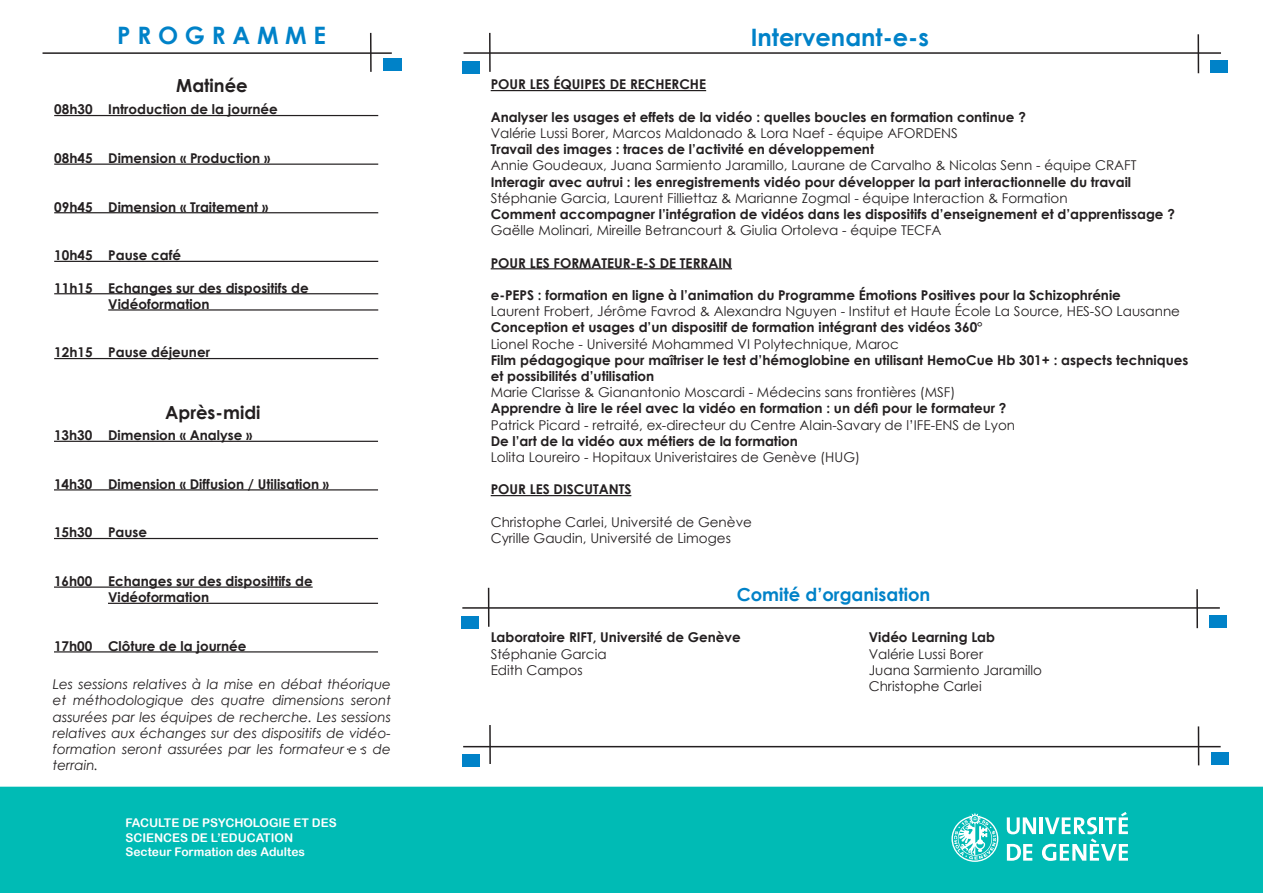
<style>
.page{position:relative;width:1263px;height:893px;background:#fff}
.page>*{position:absolute;margin:0;border:0;box-sizing:border-box;transform-origin:0 0}
.t1{font:700 24px "Century Gothic";color:#0082c8}
.t2{font:700 18px "Century Gothic";color:#0082c8}
.t3{font:700 18px "Century Gothic";color:#231f20}
.t4{font:700 13.5px/16.2px "Century Gothic";color:#231f20}
.t5{font:13.5px "Century Gothic";color:#231f20}
.t6{font:italic 13.5px/16.2px "Century Gothic";color:#231f20;text-align:justify}
.t7{font:12px/14.4px "Arial Rounded MT Bold";color:#fff}
</style>
<div class="page">
<hr style="left:43px;top:52px;width:349px;height:2px;background:#231f20">
<hr style="left:370px;top:33px;width:2px;height:39px;background:#231f20">
<div style="left:383px;top:59px;width:18px;height:12px;background:#0082c8"></div>
<hr style="left:463px;top:52px;width:758px;height:2px;background:#231f20">
<hr style="left:1197px;top:34px;width:2px;height:39px;background:#231f20">
<div style="left:1210px;top:60px;width:18px;height:13px;background:#0082c8"></div>
<div style="left:462px;top:62px;width:18px;height:12px;background:#0082c8"></div>
<hr style="left:489px;top:33px;width:2px;height:39px;background:#231f20">
<hr style="left:463px;top:746px;width:758px;height:1px;background:#231f20">
<hr style="left:1198px;top:726px;width:1px;height:39px;background:#231f20">
<div style="left:1211px;top:752px;width:17px;height:13px;background:#0082c8"></div>
<div style="left:462px;top:754px;width:18px;height:12px;background:#0082c8"></div>
<hr style="left:489px;top:725px;width:2px;height:39px;background:#231f20">
<hr style="left:462px;top:607px;width:758px;height:2px;background:#231f20">
<hr style="left:1196px;top:589px;width:2px;height:39px;background:#231f20">
<div style="left:1209px;top:615px;width:18px;height:12px;background:#0082c8"></div>
<div style="left:461px;top:617px;width:18px;height:12px;background:#0082c8"></div>
<hr style="left:488px;top:588px;width:1px;height:39px;background:#231f20">
<div style="left:0;top:787px;width:1263px;height:106px;background:#00bbb5"></div>
<svg style="left:951px;top:813px;width:47px;height:49px"></svg>
<svg style="left:1007px;top:817px;width:29px;height:17px"></svg>
<hr style="left:1040px;top:817px;width:3px;height:17px;background:#fff">
<svg style="left:1007px;top:844px;width:25px;height:17px"></svg>
<svg style="left:1042px;top:812px;width:86px;height:49px"></svg>
<hr style="left:54px;top:115px;width:324px;height:1px;background:#231f20">
<hr style="left:54px;top:164px;width:324px;height:1px;background:#231f20">
<hr style="left:54px;top:212px;width:324px;height:1px;background:#231f20">
<hr style="left:54px;top:261px;width:324px;height:1px;background:#231f20">
<hr style="left:54px;top:293px;width:324px;height:1px;background:#231f20">
<hr style="left:108px;top:309px;width:270px;height:2px;background:#231f20">
<hr style="left:54px;top:358px;width:324px;height:1px;background:#231f20">
<hr style="left:54px;top:441px;width:324px;height:1px;background:#231f20">
<hr style="left:54px;top:489px;width:324px;height:1px;background:#231f20">
<hr style="left:54px;top:538px;width:324px;height:1px;background:#231f20">
<hr style="left:54px;top:586px;width:259px;height:2px;background:#231f20">
<hr style="left:108px;top:603px;width:270px;height:1px;background:#231f20">
<hr style="left:54px;top:651px;width:324px;height:1px;background:#231f20">
<hr style="left:491px;top:90px;width:215px;height:1px;background:#231f20">
<hr style="left:491px;top:268px;width:241px;height:1px;background:#231f20">
<hr style="left:491px;top:495px;width:140px;height:1px;background:#231f20">
<h1 class="t1" style="left:117px;top:17px;width:210px">P R O G R A M M E</h1>
<h1 class="t1" style="left:751px;top:20px;width:180px">Intervenant-e-s</h1>
<h2 class="t3" style="left:176px;top:72px;width:73px">Matinée</h2>
<p class="t4" style="left:54px;top:101px;width:225px">08h30 Introduction de la journée</p>
<p class="t4" style="left:54px;top:149px;width:218px">08h45 Dimension « Production »</p>
<p class="t4" style="left:54px;top:198px;width:216px">09h45 Dimension « Traitement »</p>
<p class="t4" style="left:54px;top:246px;width:128px">10h45 Pause café</p>
<p class="t4" style="left:54px;top:279px;width:256px">11h15 Echanges sur des dispositifs de</p>
<p class="t4" style="left:108px;top:295px;width:103px">Vidéoformation</p>
<p class="t4" style="left:54px;top:344px;width:157px">12h15 Pause déjeuner</p>
<h2 class="t3" style="left:165px;top:398px;width:97px">Après-midi</h2>
<p class="t4" style="left:54px;top:426px;width:200px">13h30 Dimension « Analyse »</p>
<p class="t4" style="left:54px;top:475px;width:277px">14h30 Dimension « Diffusion / Utilisation »</p>
<p class="t4" style="left:54px;top:524px;width:95px">15h30 Pause</p>
<p class="t4" style="left:54px;top:572px;width:260px">16h00 Echanges sur des disposittifs de</p>
<p class="t4" style="left:108px;top:588px;width:103px">Vidéoformation</p>
<p class="t4" style="left:54px;top:637px;width:194px">17h00 Clôture de la journée</p>
<p class="t6" style="left:53px;top:676px;width:339px">Les sessions relatives à la mise en débat théorique et méthodologique des quatre dimensions seront assurées par les équipes de recherche. Les sessions relatives aux échanges sur des dispositifs de vidéo&shy;formation seront assurées par les formateur·e·s de terrain.</p>
<p class="t7" style="left:125px;top:816px;width:213px">FACULTE DE PSYCHOLOGIE ET DES<br>SCIENCES DE L’EDUCATION<br>Secteur Formation des Adultes</p>
<p class="t4" style="left:491px;top:76px;width:217px">POUR LES ÉQUIPES DE RECHERCHE</p>
<p class="t4" style="left:491px;top:108px;width:537px">Analyser les usages et effets de la vidéo : quelles boucles en formation continue ?</p>
<p class="t5" style="left:491px;top:124px;width:469px">Valérie Lussi Borer, Marcos Maldonado &amp; Lora Naef - équipe AFORDENS</p>
<p class="t4" style="left:491px;top:141px;width:385px">Travail des images : traces de l’activité en développement</p>
<p class="t5" style="left:491px;top:156px;width:647px">Annie Goudeaux, Juana Sarmiento Jaramillo, Laurane de Carvalho &amp; Nicolas Senn - équipe CRAFT</p>
<p class="t4" style="left:491px;top:173px;width:642px">Interagir avec autrui : les enregistrements vidéo pour développer la part interactionnelle du travail</p>
<p class="t5" style="left:491px;top:188px;width:578px">Stéphanie Garcia, Laurent Filliettaz &amp; Marianne Zogmal - équipe Interaction &amp; Formation</p>
<p class="t4" style="left:491px;top:205px;width:686px">Comment accompagner l’intégration de vidéos dans les dispositifs d’enseignement et d’apprentissage ?</p>
<p class="t5" style="left:491px;top:221px;width:452px">Gaëlle Molinari, Mireille Betrancourt &amp; Giulia Ortoleva - équipe TECFA</p>
<p class="t4" style="left:491px;top:254px;width:243px">POUR LES FORMATEUR-E-S DE TERRAIN</p>
<p class="t4" style="left:491px;top:286px;width:632px">e-PEPS : formation en ligne à l’animation du Programme Émotions Positives pour la Schizophrénie</p>
<p class="t5" style="left:491px;top:302px;width:691px">Laurent Frobert, Jérôme Favrod &amp; Alexandra Nguyen - Institut et Haute École La Source, HES-SO Lausanne</p>
<p class="t4" style="left:491px;top:319px;width:493px">Conception et usages d’un dispositif de formation intégrant des vidéos 360°</p>
<p class="t5" style="left:491px;top:334px;width:410px">Lionel Roche - Université Mohammed VI Polytechnique, Maroc</p>
<p class="t4" style="left:491px;top:351px;width:699px">Film pédagogique pour maîtriser le test d’hémoglobine en utilisant HemoCue Hb 301+ : aspects techniques et possibilités d’utilisation</p>
<p class="t5" style="left:491px;top:383px;width:466px">Marie Clarisse &amp; Gianantonio Moscardi - Médecins sans frontières (MSF)</p>
<p class="t4" style="left:491px;top:400px;width:517px">Apprendre à lire le réel avec la vidéo en formation : un défi pour le formateur ?</p>
<p class="t5" style="left:491px;top:415px;width:526px">Patrick Picard - retraité, ex-directeur du Centre Alain-Savary de l’IFE-ENS de Lyon</p>
<p class="t4" style="left:491px;top:432px;width:309px">De l’art de la vidéo aux métiers de la formation</p>
<p class="t5" style="left:491px;top:448px;width:371px">Lolita Loureiro - Hopitaux Univeristaires de Genève (HUG)</p>
<p class="t4" style="left:491px;top:481px;width:142px">POUR LES DISCUTANTS</p>
<p class="t5" style="left:491px;top:512px;width:263px">Christophe Carlei, Université de Genève</p>
<p class="t5" style="left:491px;top:529px;width:242px">Cyrille Gaudin, Université de Limoges</p>
<h2 class="t2" style="left:737px;top:581px;width:195px">Comité d’organisation</h2>
<p class="t4" style="left:491px;top:629px;width:252px">Laboratoire RIFT, Université de Genève</p>
<p class="t4" style="left:869px;top:629px;width:128px">Vidéo Learning Lab</p>
<p class="t5" style="left:491px;top:644px;width:117px">Stéphanie Garcia</p>
<p class="t5" style="left:869px;top:644px;width:116px">Valérie Lussi Borer</p>
<p class="t5" style="left:491px;top:660px;width:93px">Edith Campos</p>
<p class="t5" style="left:869px;top:660px;width:175px">Juana Sarmiento Jaramillo</p>
<p class="t5" style="left:869px;top:677px;width:115px">Christophe Carlei</p>
</div>
